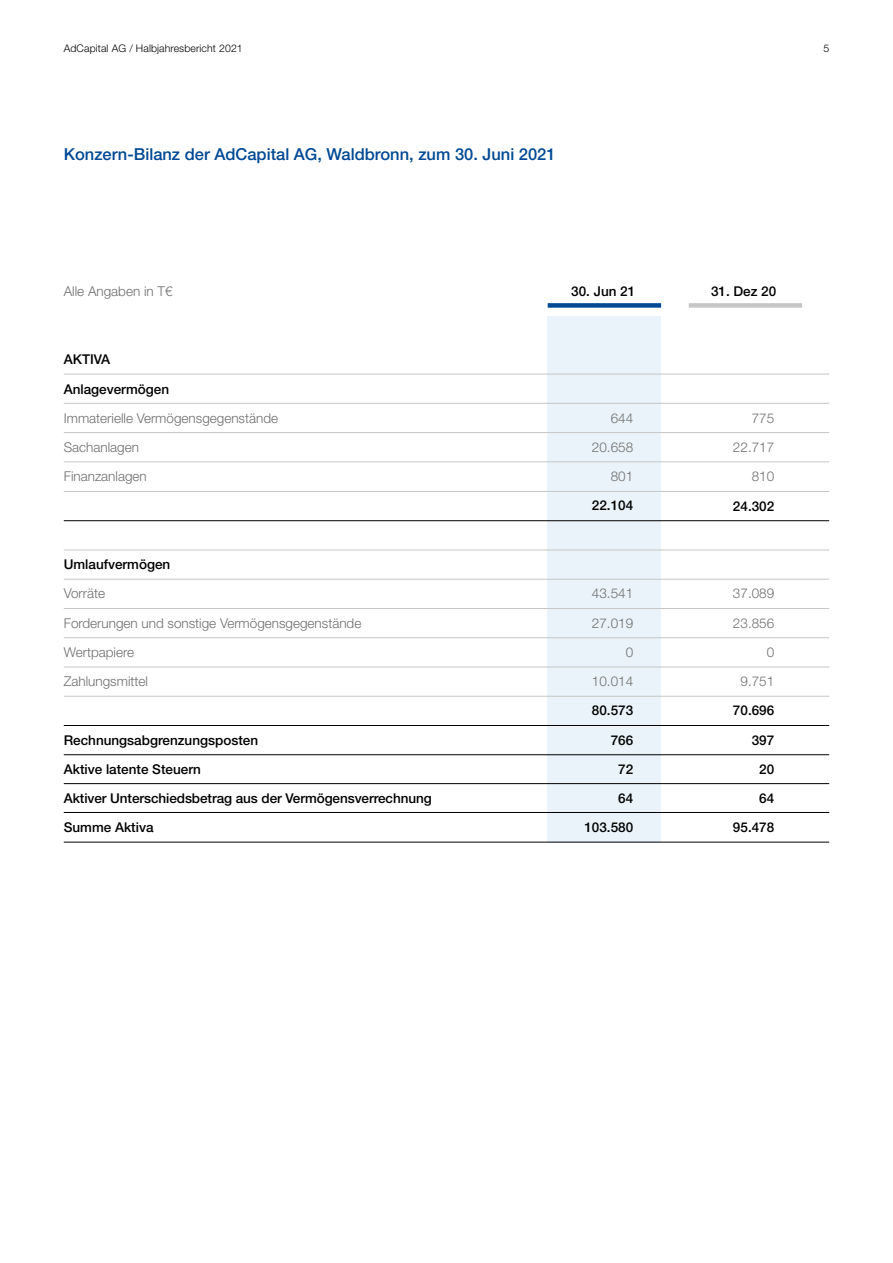
<style>
.page{position:relative;width:893px;height:1263px;background:#fff}
.page>*{position:absolute;margin:0;border:0;box-sizing:border-box;transform-origin:0 0}
.t1{font:500 16.5px "Helvetica Neue LT Pro";color:#004994}
.t2{font:500 13.5px/29.2px "Helvetica Neue LT Pro";color:#000}
.t3{font:300 13.5px/29.2px "Helvetica Neue LT Pro";color:#706f6f;text-align:right}
.t4{font:300 10.5px "Helvetica Neue LT Pro";letter-spacing:.01em;color:#000}
</style>
<div class="page">
<div style="left:548px;top:316px;width:113px;height:526px;background:#e9f3f9"></div>
<hr style="left:64px;top:374px;width:765px;height:1px;background:#c6c6c6">
<hr style="left:64px;top:403px;width:765px;height:1px;background:#c6c6c6">
<hr style="left:64px;top:461px;width:765px;height:1px;background:#c6c6c6">
<hr style="left:64px;top:491px;width:765px;height:1px;background:#c6c6c6">
<hr style="left:64px;top:520px;width:765px;height:1px;background:#000">
<hr style="left:64px;top:550px;width:765px;height:1px;background:#c6c6c6">
<hr style="left:64px;top:579px;width:765px;height:1px;background:#c6c6c6">
<hr style="left:64px;top:637px;width:765px;height:1px;background:#c6c6c6">
<hr style="left:64px;top:667px;width:765px;height:1px;background:#c6c6c6">
<hr style="left:64px;top:696px;width:765px;height:1px;background:#c6c6c6">
<hr style="left:64px;top:725px;width:765px;height:1px;background:#000">
<hr style="left:64px;top:608px;width:765px;height:1px;background:#c6c6c6">
<hr style="left:64px;top:754px;width:765px;height:1px;background:#000">
<hr style="left:64px;top:783px;width:765px;height:1px;background:#000">
<hr style="left:64px;top:432px;width:765px;height:1px;background:#c6c6c6">
<hr style="left:64px;top:842px;width:765px;height:1px;background:#000">
<hr style="left:64px;top:812px;width:765px;height:1px;background:#000">
<div style="left:548px;top:303px;width:113px;height:5px;background:#004994"></div>
<div style="left:689px;top:303px;width:113px;height:5px;background:#c6c6c6"></div>
<p class="t4" style="left:64px;top:42px;width:181px">AdCapital AG / Halbjahresbericht 2021</p>
<p class="t4" style="left:823px;top:42px;width:7px">5</p>
<p class="t1" style="left:64px;top:144px;width:493px">Konzern-Bilanz der AdCapital AG, Waldbronn, zum 30. Juni 2021</p>
<p class="t3" style="left:64px;top:276px;width:110px">Alle Angaben in T€</p>
<p class="t2" style="left:571px;top:276px;width:66px">30. Jun 21</p>
<p class="t2" style="left:711px;top:276px;width:67px">31. Dez 20</p>
<p class="t2" style="left:64px;top:345px;width:107px">AKTIVA<br>Anlagevermögen</p>
<p class="t3" style="left:64px;top:403px;width:216px;text-align:left">Immaterielle Vermögensgegenstände<br>Sachanlagen<br>Finanzanlagen</p>
<p class="t2" style="left:64px;top:549px;width:108px">Umlaufvermögen</p>
<p class="t3" style="left:64px;top:578px;width:299px;text-align:left">Vorräte<br>Forderungen und sonstige Vermögensgegenstände<br>Wertpapiere<br>Zahlungsmittel</p>
<p class="t2" style="left:64px;top:725px;width:370px">Rechnungsabgrenzungsposten<br>Aktive latente Steuern<br>Aktiver Unterschiedsbetrag aus der Vermögensverrechnung<br>Summe Aktiva</p>
<p class="t3" style="left:592px;top:403px;width:43px">644<br>20.658<br>801</p>
<p class="t2" style="left:592px;top:491px;width:43px">22.104</p>
<p class="t3" style="left:592px;top:578px;width:43px">43.541<br>27.019<br>0<br>10.014</p>
<p class="t2" style="left:584px;top:696px;width:50px;text-align:right">80.573<br>766<br>72<br>64<br>103.580</p>
<p class="t3" style="left:733px;top:403px;width:43px">775<br>22.717<br>810</p>
<p class="t2" style="left:733px;top:491px;width:43px">24.302</p>
<p class="t3" style="left:733px;top:579px;width:43px">37.089<br>23.856<br>0<br>9.751</p>
<p class="t2" style="left:733px;top:696px;width:43px;text-align:right">70.696<br>397<br>20<br>64<br>95.478</p>
</div>
